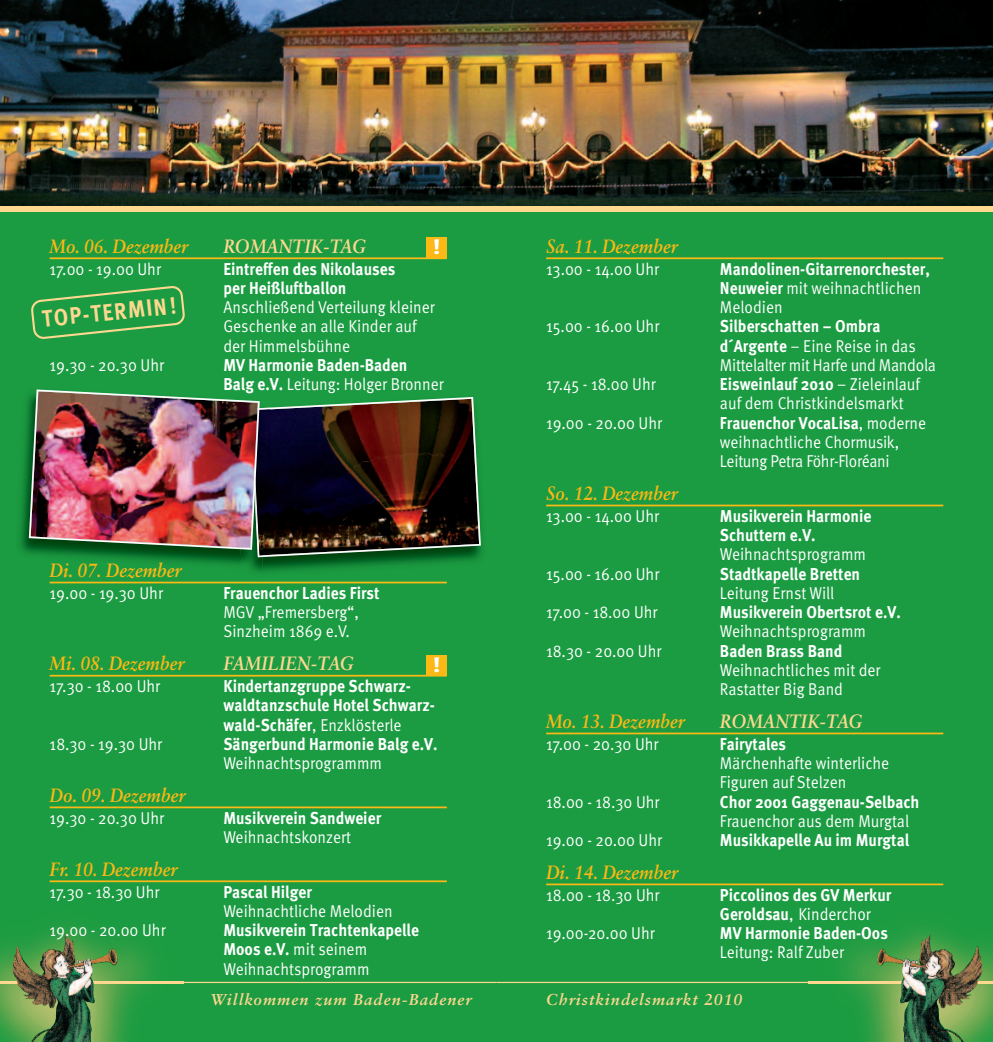
<style>
.page{position:relative;width:993px;height:1042px;background:#fff}
.page>*{position:absolute;margin:0;border:0;box-sizing:border-box;transform-origin:0 0}
.t1{font:700 23.62px "Meta OT";color:#fed88f;scale:.88 1}
.t2{font:700 21px "Meta OT";color:#fff;scale:1.35 1}
.t3{font:italic 700 19.25px "Sabon LT Std";color:#fcb814;scale:.9 1}
.t4{font:italic 700 19.25px "Sabon LT Std";letter-spacing:.015em;color:#fed88f;scale:.9 1}
.t5{font:17.15px/19.2px "Meta OT Norm";color:#fff;scale:.9 1}
.t6{font:700 17.15px/19.2px "Meta OT";color:#fff;scale:.9 1}
.t7{font:italic 700 15.75px "Sabon LT Std";letter-spacing:.065em;color:#fed88f}
.s1{font-family:"Meta OT";font-weight:700}
.s2{font-family:"Meta OT Norm";font-weight:400}
</style>
<div class="page">
<div style="left:496px;top:0;width:496px;height:1042px;background:#1b9c42"></div>
<div style="left:0;top:0;width:496px;height:1042px;background:#1b9c42"></div>
<img style="left:0;top:0;width:992px;height:206px">
<div style="left:496px;top:206px;width:496px;height:5px;background:#fed88f"></div>
<div style="left:0;top:206px;width:496px;height:5px;background:#fed88f"></div>
<hr style="left:0;top:982px;width:496px;height:1px;background:#fed88f">
<hr style="left:496px;top:982px;width:496px;height:1px;background:#fed88f">
<img style="left:0;top:928px;width:183px;height:114px">
<img style="left:0;top:982px;width:183px;height:1px">
<img style="left:68px;top:933px;width:50px;height:109px">
<img style="left:808px;top:928px;width:184px;height:114px">
<img style="left:808px;top:982px;width:184px;height:1px">
<img style="left:876px;top:933px;width:50px;height:109px">
<hr style="left:546px;top:257px;width:397px;height:2px;background:#fcb814">
<hr style="left:546px;top:505px;width:397px;height:1px;background:#fcb814">
<hr style="left:546px;top:732px;width:397px;height:2px;background:#fcb814">
<hr style="left:546px;top:883px;width:397px;height:2px;background:#fcb814">
<svg style="left:31px;top:286px;width:154px;height:53px"></svg>
<img style="left:19px;top:399px;width:214px;height:166px">
<img style="left:233px;top:558px;width:38px;height:13px">
<img style="left:28px;top:389px;width:453px;height:169px">
<hr style="left:50px;top:257px;width:396px;height:2px;background:#fcb814">
<hr style="left:50px;top:582px;width:396px;height:1px;background:#fcb814">
<hr style="left:50px;top:675px;width:396px;height:1px;background:#fcb814">
<hr style="left:50px;top:806px;width:396px;height:2px;background:#fcb814">
<hr style="left:50px;top:880px;width:396px;height:2px;background:#fcb814">
<div style="left:426px;top:238px;width:20px;height:20px;background:#fcb814"></div>
<div style="left:426px;top:655px;width:20px;height:20px;background:#fcb814"></div>
<p class="t3" style="left:50px;top:238px;width:155px">Mo. 06. Dezember</p>
<p class="t4" style="left:223px;top:238px;width:160px">ROMANTIK-TAG</p>
<p class="t5" style="left:50px;top:260px;width:125px">17.00 - 19.00 Uhr</p>
<p class="t6" style="left:223px;top:260px;width:192px">Eintreffen des Nikolauses per Heißluftballon</p>
<p class="t5" style="left:223px;top:299px;width:236px">Anschließend Verteilung kleiner<br>Geschenke an alle Kinder auf der Himmelsbühne</p>
<p class="t5" style="left:50px;top:357px;width:129px">19.30 - 20.30 Uhr</p>
<p class="t6" style="left:223px;top:357px;width:206px">MV Harmonie Baden-Baden</p>
<p class="t5" style="left:223px;top:376px;width:246px"><span class="s1">Balg e.V.</span> Leitung: Holger Bronner</p>
<p class="t2" style="left:432px;top:239px;width:8px">!</p>
<h1 class="t1" style="left:41px;top:310px;width:154px;rotate:-6deg">TOP-TERMIN!</h1>
<p class="t3" style="left:50px;top:562px;width:148px">Di. 07. Dezember</p>
<p class="t5" style="left:50px;top:584px;width:127px">19.00 - 19.30 Uhr</p>
<p class="t6" style="left:223px;top:584px;width:175px">Frauenchor Ladies First</p>
<p class="t5" style="left:223px;top:604px;width:152px">MGV „Fremersberg“,<br>Sinzheim 1869 e.V.</p>
<p class="t3" style="left:50px;top:655px;width:151px">Mi. 08. Dezember</p>
<p class="t4" style="left:223px;top:655px;width:147px">FAMILIEN-TAG</p>
<p class="t5" style="left:50px;top:678px;width:124px">17.30 - 18.00 Uhr</p>
<p class="t6" style="left:223px;top:678px;width:236px">Kindertanzgruppe Schwarz&shy;waldtanzschule Hotel Schwarz-</p>
<p class="t5" style="left:223px;top:716px;width:199px"><span class="s1">wald-Schäfer</span>, Enzklösterle</p>
<p class="t5" style="left:50px;top:735px;width:127px">18.30 - 19.30 Uhr</p>
<p class="t6" style="left:223px;top:735px;width:239px">Sängerbund Harmonie Balg e.V.</p>
<p class="t5" style="left:223px;top:755px;width:178px">Weihnachtsprogrammm</p>
<p class="t3" style="left:50px;top:787px;width:152px">Do. 09. Dezember</p>
<p class="t5" style="left:50px;top:809px;width:129px">19.30 - 20.30 Uhr</p>
<p class="t6" style="left:223px;top:809px;width:177px">Musikverein Sandweier</p>
<p class="t5" style="left:223px;top:828px;width:143px">Weihnachtskonzert</p>
<p class="t3" style="left:50px;top:861px;width:143px">Fr. 10. Dezember</p>
<p class="t5" style="left:50px;top:883px;width:123px">17.30 - 18.30 Uhr</p>
<p class="t6" style="left:223px;top:883px;width:100px">Pascal Hilger</p>
<p class="t5" style="left:223px;top:902px;width:189px">Weihnachtliche Melodien</p>
<p class="t5" style="left:50px;top:922px;width:130px">19.00 - 20.00 Uhr</p>
<p class="t6" style="left:223px;top:922px;width:219px">Musikverein Trachtenkapelle</p>
<p class="t5" style="left:223px;top:941px;width:164px"><span class="s1">Moos e.V.</span> mit seinem<br>Weihnachtsprogramm</p>
<p class="t2" style="left:432px;top:656px;width:8px">!</p>
<p class="t3" style="left:546px;top:238px;width:147px">Sa. 11. Dezember</p>
<p class="t5" style="left:546px;top:260px;width:127px">13.00 - 14.00 Uhr</p>
<p class="t6" style="left:719px;top:260px;width:235px">Mandolinen-Gitarrenorchester,</p>
<p class="t5" style="left:719px;top:280px;width:225px"><span class="s1">Neuweier</span> mit weihnachtlichen<br>Melodien</p>
<p class="t5" style="left:546px;top:318px;width:127px">15.00 - 16.00 Uhr</p>
<p class="t6" style="left:719px;top:318px;width:180px">Silberschatten – Ombra</p>
<p class="t5" style="left:719px;top:337px;width:241px"><span class="s1">d´Argente</span> – Eine Reise in das<br>Mittelalter mit Harfe und Mandola</p>
<p class="t5" style="left:546px;top:376px;width:123px">17.45 - 18.00 Uhr</p>
<p class="t6" style="left:719px;top:376px;width:224px">Eisweinlauf 2010 <span class="s2">– Zieleinlauf</span></p>
<p class="t5" style="left:719px;top:395px;width:205px">auf dem Christkindelsmarkt</p>
<p class="t5" style="left:546px;top:414px;width:130px">19.00 - 20.00 Uhr</p>
<p class="t6" style="left:719px;top:414px;width:231px">Frauenchor VocaLisa<span class="s2">, moderne</span></p>
<p class="t5" style="left:719px;top:434px;width:200px">weihnachtliche Chormusik,<br>Leitung Petra Föhr-Floréani</p>
<p class="t3" style="left:546px;top:485px;width:147px">So. 12. Dezember</p>
<p class="t5" style="left:546px;top:507px;width:127px">13.00 - 14.00 Uhr</p>
<p class="t6" style="left:719px;top:507px;width:170px">Musikverein Harmonie<br>Schuttern e.V.</p>
<p class="t5" style="left:719px;top:546px;width:164px">Weihnachtsprogramm</p>
<p class="t5" style="left:546px;top:565px;width:127px">15.00 - 16.00 Uhr</p>
<p class="t6" style="left:719px;top:565px;width:157px">Stadtkapelle Bretten</p>
<p class="t5" style="left:719px;top:584px;width:129px">Leitung Ernst Will</p>
<p class="t5" style="left:546px;top:604px;width:125px">17.00 - 18.00 Uhr</p>
<p class="t6" style="left:719px;top:604px;width:202px">Musikverein Obertsrot e.V.</p>
<p class="t5" style="left:719px;top:623px;width:164px">Weihnachtsprogramm</p>
<p class="t5" style="left:546px;top:642px;width:130px">18.30 - 20.00 Uhr</p>
<p class="t6" style="left:719px;top:642px;width:137px">Baden Brass Band</p>
<p class="t5" style="left:719px;top:661px;width:180px">Weihnachtliches mit der<br>Rastatter Big Band</p>
<p class="t3" style="left:546px;top:713px;width:155px">Mo. 13. Dezember</p>
<p class="t4" style="left:719px;top:713px;width:160px">ROMANTIK-TAG</p>
<p class="t5" style="left:546px;top:735px;width:126px">17.00 - 20.30 Uhr</p>
<p class="t6" style="left:719px;top:735px;width:75px">Fairytales</p>
<p class="t5" style="left:719px;top:755px;width:190px">Märchenhafte winterliche<br>Figuren auf Stelzen</p>
<p class="t5" style="left:546px;top:793px;width:128px">18.00 - 18.30 Uhr</p>
<p class="t6" style="left:719px;top:793px;width:223px">Chor 2001 Gaggenau-Selbach</p>
<p class="t5" style="left:719px;top:812px;width:212px">Frauenchor aus dem Murgtal</p>
<p class="t5" style="left:546px;top:832px;width:130px">19.00 - 20.00 Uhr</p>
<p class="t6" style="left:719px;top:832px;width:212px">Musikkapelle Au im Murgtal</p>
<p class="t3" style="left:546px;top:864px;width:148px">Di. 14. Dezember</p>
<p class="t5" style="left:546px;top:886px;width:128px">18.00 - 18.30 Uhr</p>
<p class="t6" style="left:719px;top:886px;width:192px">Piccolinos des GV Merkur</p>
<p class="t5" style="left:719px;top:905px;width:169px"><span class="s1">Geroldsau</span>, Kinderchor</p>
<p class="t5" style="left:546px;top:925px;width:122px">19.00-20.00 Uhr</p>
<p class="t6" style="left:719px;top:925px;width:188px">MV Harmonie Baden-Oos</p>
<p class="t5" style="left:719px;top:944px;width:139px">Leitung: Ralf Zuber</p>
<p class="t7" style="left:211px;top:993px;width:262px">Willkommen zum Baden-Badener</p>
<p class="t7" style="left:546px;top:993px;width:198px">Christkindelsmarkt 2010</p>
</div>
